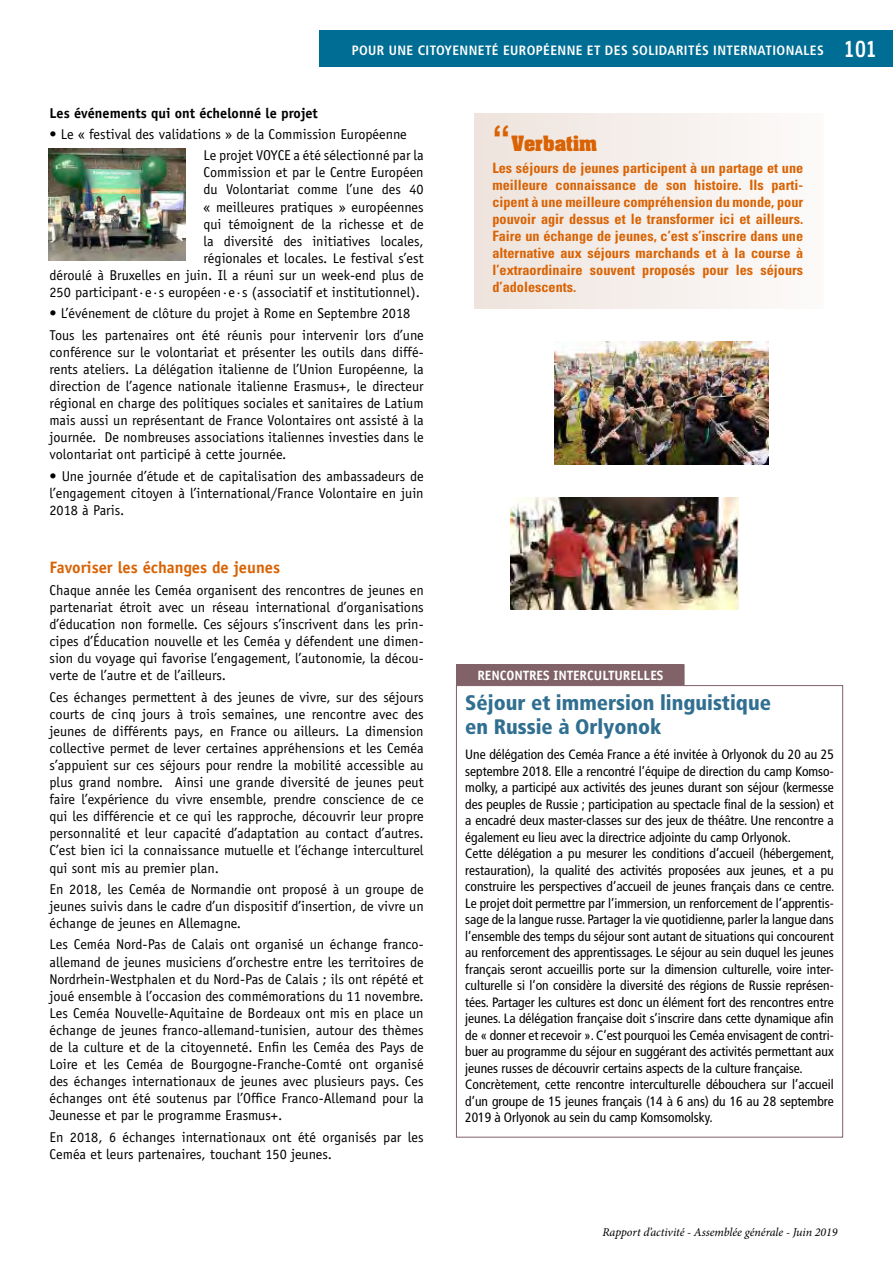
<style>
.page{position:relative;width:893px;height:1263px;background:#fff}
.page>*{position:absolute;margin:0;border:0;box-sizing:border-box;transform-origin:0 0}
.t1{font:500 27px "Solex";color:#fff}
.t2{font:900 condensed 21px/24px "Frutiger";color:#316f91}
.t3{font:700 18px "Aachen";color:#d96304}
.t4{font:700 16.5px "Officina Sans";color:#d96304}
.t5{font:14.25px/17.1px "Officina Sans";color:#000;text-align:justify}
.t6{font:700 condensed 14.25px/17.1px "Univers";color:#d96304;text-align:justify}
.t7{font:700 14.25px "Officina Sans";color:#000}
.t8{font:condensed 13.5px/16.5px "Frutiger";color:#000}
.t9{font:700 condensed 13.5px "Frutiger";letter-spacing:.03em;color:#fff}
.t10{font:700 13.5px "Officina Sans";color:#fff}
.t11{font:italic 12px "Minion Pro";letter-spacing:-.005em;color:#000}
.s1{font-family:"Arial";font-size:36px}
</style>
<div class="page">
<div style="left:319px;top:30px;width:574px;height:36px;background:#006d94"></div>
<div style="left:457px;top:665px;width:227px;height:20px;background:#806268"></div>
<div style="left:456px;top:664px;width:228px;height:21px;border:1px solid #806268"></div>
<img style="left:48px;top:148px;width:137px;height:112px">
<img style="left:510px;top:498px;width:228px;height:112px">
<img style="left:555px;top:342px;width:214px;height:123px">
<svg style="left:474px;top:114px;width:287px;height:195px;fill:#f4ede9"></svg>
<p class="t9" style="left:352px;top:42px;width:474px">POUR UNE CITOYENNETÉ EUROPÉENNE ET DES SOLIDARITÉS INTERNATIONALES</p>
<h1 class="t1" style="left:844px;top:30px;width:33px">101</h1>
<p class="t7" style="left:50px;top:104px;width:270px">Les événements qui ont échelonné le projet</p>
<p class="t5" style="left:203px;top:123px;width:222px;line-height:21.3px;text-indent:-154px">• Le « festival des validations » de la Commission Européenne<br>Le projet VOYCE a été sélectionné par la</p>
<p class="t5" style="left:50px;top:164px;width:376px;text-align:right">Commission et par le Centre Européen<br>du Volontariat comme l’une des 40<br>« meilleures pratiques » européennes<br>qui témoignent de la richesse et de<br>la diversité des initiatives locales,<br>régionales et locales. Le festival s’est<br>déroulé à Bruxelles en juin. Il a réuni sur un week-end plus de 250 participant·e·s européen·e·s (associatif et institutionnel).</p>
<p class="t5" style="left:50px;top:303px;width:376px;line-height:21.3px">• L’événement de clôture du projet à Rome en Septembre 2018<br>Tous les partenaires ont été réunis pour intervenir lors d’une</p>
<p class="t5" style="left:50px;top:343px;width:376px">conférence sur le volontariat et présenter les outils dans diffé&shy;rents ateliers. La délégation italienne de l’Union Européenne, la direction de l’agence nationale italienne Erasmus+, le directeur régional en charge des politiques sociales et sanitaires de Latium mais aussi un représentant de France Volontaires ont assisté à la journée. De nombreuses associations italiennes investies dans le volontariat ont participé à cette journée.</p>
<p class="t5" style="left:50px;top:467px;width:376px">• Une journée d’étude et de capitalisation des ambassadeurs de l’engagement citoyen à l’international/France Volontaire en juin 2018 à Paris.</p>
<p class="t4" style="left:50px;top:557px;width:232px">Favoriser les échanges de jeunes</p>
<p class="t5" style="left:50px;top:581px;width:376px">Chaque année les Ceméa organisent des rencontres de jeunes en partenariat étroit avec un réseau international d’organisations d’éducation non formelle. Ces séjours s’inscrivent dans les prin&shy;cipes d’Éducation nouvelle et les Ceméa y défendent une dimen&shy;sion du voyage qui favorise l’engagement, l’autonomie, la décou&shy;verte de l’autre et de l’ailleurs.</p>
<p class="t5" style="left:50px;top:688px;width:376px">Ces échanges permettent à des jeunes de vivre, sur des séjours courts de cinq jours à trois semaines, une rencontre avec des jeunes de différents pays, en France ou ailleurs. La dimension collective permet de lever certaines appréhensions et les Ceméa s’appuient sur ces séjours pour rendre la mobilité accessible au plus grand nombre. Ainsi une grande diversité de jeunes peut faire l’expérience du vivre ensemble, prendre conscience de ce qui les différencie et ce qui les rapproche, découvrir leur propre personnalité et leur capacité d’adaptation au contact d’autres.<br>C’est bien ici la connaissance mutuelle et l’échange interculturel qui sont mis au premier plan.</p>
<p class="t5" style="left:50px;top:880px;width:376px">En 2018, les Ceméa de Normandie ont proposé à un groupe de jeunes suivis dans le cadre d’un dispositif d’insertion, de vivre un échange de jeunes en Allemagne.</p>
<p class="t5" style="left:50px;top:936px;width:376px">Les Ceméa Nord-Pas de Calais ont organisé un échange franco&shy;allemand de jeunes musiciens d’orchestre entre les territoires de Nordrhein-Westphalen et du Nord-Pas de Calais ; ils ont répété et joué ensemble à l’occasion des commémorations du 11 novembre.<br>Les Ceméa Nouvelle-Aquitaine de Bordeaux ont mis en place un échange de jeunes franco-allemand-tunisien, autour des thèmes de la culture et de la citoyenneté. Enfin les Ceméa des Pays de Loire et les Ceméa de Bourgogne-Franche-Comté ont organisé des échanges internationaux de jeunes avec plusieurs pays. Ces échanges ont été soutenus par l’Office Franco-Allemand pour la Jeunesse et par le programme Erasmus+.</p>
<p class="t5" style="left:50px;top:1128px;width:376px">En 2018, 6 échanges internationaux ont été organisés par les<br>Ceméa et leurs partenaires, touchant 150 jeunes.</p>
<p class="t3" style="left:492px;top:131px;width:106px"><span class="s1">“</span>Verbatim</p>
<p class="t6" style="left:492px;top:159px;width:312px">Les séjours de jeunes participent à un partage et une meilleure connaissance de son histoire. Ils parti&shy;cipent à une meilleure compréhension du monde, pour pouvoir agir dessus et le transformer ici et ailleurs.<br>Faire un échange de jeunes, c’est s’inscrire dans une alternative aux séjours marchands et à la course à l’extraordinaire souvent proposés pour les séjours d’adolescents.</p>
<p class="t10" style="left:477px;top:667px;width:187px">RENCONTRES INTERCULTURELLES</p>
<h2 class="t2" style="left:465px;top:691px;width:307px">Séjour et immersion linguistique en Russie à Orlyonok</h2>
<p class="t8" style="left:465px;top:746px;width:370px">Une délégation des Ceméa France a été invitée à Orlyonok du 20 au 25 septembre 2018. Elle a rencontré l’équipe de direction du camp Komso&shy;molky, a participé aux activités des jeunes durant son séjour (kermesse des peuples de Russie ; participation au spectacle final de la session) et a encadré deux master-classes sur des jeux de théâtre. Une rencontre a également eu lieu avec la directrice adjointe du camp Orlyonok.<br>Cette délégation a pu mesurer les conditions d’accueil (hébergement, restauration), la qualité des activités proposées aux jeunes, et a pu construire les perspectives d’accueil de jeunes français dans ce centre.<br>Le projet doit permettre par l’immersion, un renforcement de l’apprentis&shy;sage de la langue russe. Partager la vie quotidienne, parler la langue dans l’ensemble des temps du séjour sont autant de situations qui concourent au renforcement des apprentissages. Le séjour au sein duquel les jeunes français seront accueillis porte sur la dimension culturelle, voire inter&shy;culturelle si l’on considère la diversité des régions de Russie représen&shy;tées. Partager les cultures est donc un élément fort des rencontres entre jeunes. La délégation française doit s’inscrire dans cette dynamique afin de « donner et recevoir ». C’est pourquoi les Ceméa envisagent de contri&shy;buer au programme du séjour en suggérant des activités permettant aux jeunes russes de découvrir certains aspects de la culture française.<br>Concrètement, cette rencontre interculturelle débouchera sur l’accueil d’un groupe de 15 jeunes français (14 à 6 ans) du 16 au 28 septembre 2019 à Orlyonok au sein du camp Komsomolsky.</p>
<p class="t11" style="left:602px;top:1223px;width:237px">Rapport d’activité - Assemblée générale - Juin 2019</p>
</div>
